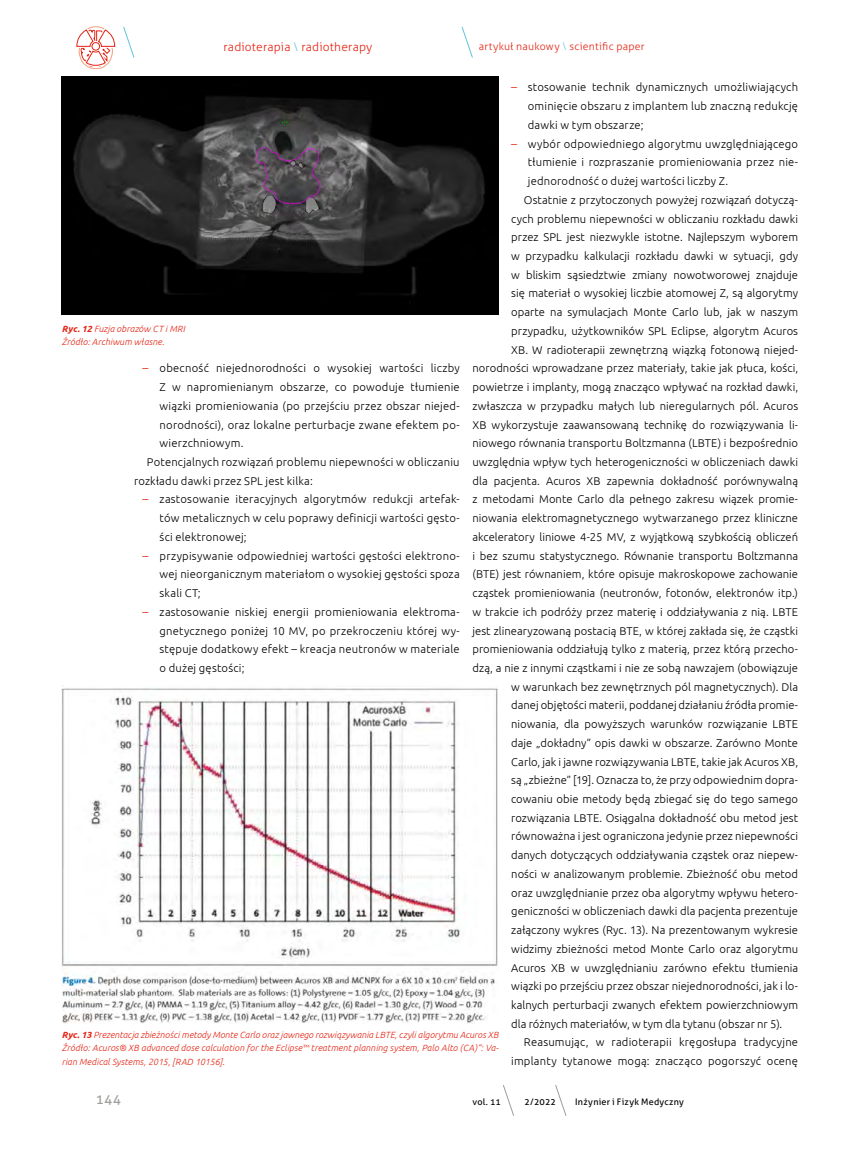
<style>
.page{position:relative;width:862px;height:1149px;background:#fff}
.page>*{position:absolute;margin:0;border:0;box-sizing:border-box;transform-origin:0 0}
.t1{font:13.5px "Aller";color:#9d9d9c}
.t2{font:300 12px "Aller";letter-spacing:.015em;color:#e42313}
.t3{font:300 11.25px/18.8px "Ubuntu";letter-spacing:.005em;color:#000;text-align:justify}
.t4{font:300 10.5px "Aller";letter-spacing:.025em;color:#e42313}
.t5{font:italic 300 9px/13.5px "Ubuntu";letter-spacing:.015em;color:#e42313}
.t6{font:9px "Aller";letter-spacing:.025em;color:#000}
.s1{color:#61c3d9}
.s2{font-size:12px;color:#e42313}
.s3{font-weight:700}
</style>
<div class="page">
<svg style="left:461px;top:26px;width:12px;height:32px"></svg>
<svg style="left:555px;top:1085px;width:11px;height:30px"></svg>
<svg style="left:503px;top:1085px;width:10px;height:30px"></svg>
<svg style="left:76px;top:26px;width:59px;height:43px"></svg>
<div style="left:92px;top:43px;width:7px;height:7px;background:#fff;border-radius:50%"></div>
<div style="left:92px;top:42px;width:8px;height:8px;border:1px solid #e42313;border-radius:50%"></div>
<img style="left:62px;top:77px;width:436px;height:237px">
<img style="left:62px;top:688px;width:436px;height:334px">
<p class="t2" style="left:223px;top:40px;width:150px">radioterapia <span class="s1">\</span> radiotherapy</p>
<p class="t4" style="left:478px;top:40px;width:167px">artykuł naukowy <span class="s1">\</span> scientific paper</p>
<p class="t3" style="left:527px;top:78px;width:272px;text-indent:-17px"><span class="s2">–</span> stosowanie technik dynamicznych umożliwiających ominięcie obszaru z implantem lub znaczną redukcję dawki w tym obszarze;</p>
<p class="t3" style="left:527px;top:134px;width:271px;text-indent:-17px"><span class="s2">–</span> wybór odpowiedniego algorytmu uwzględniającego tłumienie i rozpraszanie promieniowania przez nie&shy;jednorodność o dużej wartości liczby Z.</p>
<p class="t3" style="left:523px;top:190px;width:275px">Ostatnie z przytoczonych powyżej rozwiązań dotyczą-</p>
<p class="t3" style="left:511px;top:209px;width:288px">cych problemu niepewności w obliczaniu rozkładu dawki</p>
<p class="t3" style="left:511px;top:227px;width:288px">przez SPL jest niezwykle istotne. Najlepszym wyborem</p>
<p class="t3" style="left:511px;top:246px;width:288px">w przypadku kalkulacji rozkładu dawki w sytuacji, gdy</p>
<p class="t3" style="left:511px;top:265px;width:288px">w bliskim sąsiedztwie zmiany nowotworowej znajduje</p>
<p class="t3" style="left:511px;top:284px;width:288px">się materiał o wysokiej liczbie atomowej Z, są algorytmy</p>
<p class="t3" style="left:511px;top:302px;width:288px">oparte na symulacjach Monte Carlo lub, jak w naszym</p>
<p class="t3" style="left:511px;top:321px;width:288px">przypadku, użytkowników SPL Eclipse, algorytm Acuros</p>
<p class="t3" style="left:511px;top:340px;width:288px">XB. W radioterapii zewnętrzną wiązką fotonową niejed-</p>
<p class="t3" style="left:472px;top:358px;width:327px">norodności wprowadzane przez materiały, takie jak płuca, kości,</p>
<p class="t3" style="left:472px;top:377px;width:327px">powietrze i implanty, mogą znacząco wpływać na rozkład dawki,</p>
<p class="t3" style="left:472px;top:396px;width:327px">zwłaszcza w przypadku małych lub nieregularnych pól. Acuros</p>
<p class="t3" style="left:472px;top:415px;width:327px">XB wykorzystuje zaawansowaną technikę do rozwiązywania li-</p>
<p class="t3" style="left:472px;top:433px;width:327px">niowego równania transportu Boltzmanna (LBTE) i bezpośrednio</p>
<p class="t3" style="left:472px;top:452px;width:327px">uwzględnia wpływ tych heterogeniczności w obliczeniach dawki</p>
<p class="t3" style="left:472px;top:471px;width:327px">dla pacjenta. Acuros XB zapewnia dokładność porównywalną</p>
<p class="t3" style="left:472px;top:489px;width:327px">z metodami Monte Carlo dla pełnego zakresu wiązek promie-</p>
<p class="t3" style="left:472px;top:508px;width:327px">niowania elektromagnetycznego wytwarzanego przez kliniczne</p>
<p class="t3" style="left:472px;top:527px;width:327px">akceleratory liniowe 4-25 MV, z wyjątkową szybkością obliczeń</p>
<p class="t3" style="left:472px;top:545px;width:327px">i bez szumu statystycznego. Równanie transportu Boltzmanna</p>
<p class="t3" style="left:472px;top:564px;width:327px">(BTE) jest równaniem, które opisuje makroskopowe zachowanie</p>
<p class="t3" style="left:472px;top:583px;width:327px">cząstek promieniowania (neutronów, fotonów, elektronów itp.)</p>
<p class="t3" style="left:472px;top:602px;width:327px">w trakcie ich podróży przez materię i oddziaływania z nią. LBTE</p>
<p class="t3" style="left:472px;top:620px;width:327px">jest zlinearyzowaną postacią BTE, w której zakłada się, że cząstki</p>
<p class="t3" style="left:472px;top:639px;width:327px">promieniowania oddziałują tylko z materią, przez którą przecho-</p>
<p class="t3" style="left:472px;top:658px;width:327px">dzą, a nie z innymi cząstkami i nie ze sobą nawzajem (obowiązuje</p>
<p class="t3" style="left:511px;top:676px;width:288px">w warunkach bez zewnętrznych pól magnetycznych). Dla</p>
<p class="t3" style="left:511px;top:695px;width:288px">danej objętości materii, poddanej działaniu źródła promie-</p>
<p class="t3" style="left:511px;top:714px;width:288px">niowania, dla powyższych warunków rozwiązanie LBTE</p>
<p class="t3" style="left:511px;top:733px;width:288px">daje „dokładny” opis dawki w obszarze. Zarówno Monte</p>
<p class="t3" style="left:511px;top:751px;width:288px">Carlo, jak i jawne rozwiązywania LBTE, takie jak Acuros XB,</p>
<p class="t3" style="left:511px;top:770px;width:288px">są „zbieżne” [19]. Oznacza to, że przy odpowiednim dopra-</p>
<p class="t3" style="left:511px;top:789px;width:288px">cowaniu obie metody będą zbiegać się do tego samego</p>
<p class="t3" style="left:511px;top:807px;width:288px">rozwiązania LBTE. Osiągalna dokładność obu metod jest</p>
<p class="t3" style="left:511px;top:826px;width:288px">równoważna i jest ograniczona jedynie przez niepewności</p>
<p class="t3" style="left:511px;top:845px;width:288px">danych dotyczących oddziaływania cząstek oraz niepew-</p>
<p class="t3" style="left:511px;top:864px;width:288px">ności w analizowanym problemie. Zbieżność obu metod</p>
<p class="t3" style="left:511px;top:882px;width:288px">oraz uwzględnianie przez oba algorytmy wpływu hetero-</p>
<p class="t3" style="left:511px;top:901px;width:288px">geniczności w obliczeniach dawki dla pacjenta prezentuje</p>
<p class="t3" style="left:511px;top:920px;width:288px">załączony wykres (Ryc. 13). Na prezentowanym wykresie</p>
<p class="t3" style="left:511px;top:938px;width:288px">widzimy zbieżności metod Monte Carlo oraz algorytmu</p>
<p class="t3" style="left:511px;top:957px;width:288px">Acuros XB w uwzględnianiu zarówno efektu tłumienia</p>
<p class="t3" style="left:511px;top:976px;width:288px">wiązki po przejściu przez obszar niejednorodności, jak i lo-</p>
<p class="t3" style="left:511px;top:994px;width:288px">kalnych perturbacji zwanych efektem powierzchniowym</p>
<p class="t3" style="left:511px;top:1013px;width:272px">dla różnych materiałów, w tym dla tytanu (obszar nr 5).</p>
<p class="t3" style="left:523px;top:1032px;width:275px">Reasumując, w radioterapii kręgosłupa tradycyjne</p>
<p class="t3" style="left:511px;top:1051px;width:288px">implanty tytanowe mogą: znacząco pogorszyć ocenę</p>
<p class="t5" style="left:62px;top:321px;width:125px"><span class="s3">Ryc. 12</span> Fuzja obrazów CT i MRI<br>Źródło: Archiwum własne.</p>
<p class="t3" style="left:142px;top:358px;width:318px"><span class="s2">–</span> obecność niejednorodności o wysokiej wartości liczby</p>
<p class="t3" style="left:159px;top:377px;width:301px">Z w napromienianym obszarze, co powoduje tłumienie</p>
<p class="t3" style="left:159px;top:396px;width:301px">wiązki promieniowania (po przejściu przez obszar niejed-</p>
<p class="t3" style="left:159px;top:415px;width:301px">norodności), oraz lokalne perturbacje zwane efektem po-</p>
<p class="t3" style="left:159px;top:433px;width:85px">wierzchniowym.</p>
<p class="t3" style="left:147px;top:452px;width:314px">Potencjalnych rozwiązań problemu niepewności w obliczaniu</p>
<p class="t3" style="left:134px;top:471px;width:180px">rozkładu dawki przez SPL jest kilka:</p>
<p class="t3" style="left:159px;top:489px;width:301px;text-indent:-17px"><span class="s2">–</span> zastosowanie iteracyjnych algorytmów redukcji artefak&shy;tów metalicznych w celu poprawy definicji wartości gęsto&shy;ści elektronowej;</p>
<p class="t3" style="left:159px;top:545px;width:301px;text-indent:-17px"><span class="s2">–</span> przypisywanie odpowiedniej wartości gęstości elektrono&shy;wej nieorganicznym materiałom o wysokiej gęstości spoza skali CT;</p>
<p class="t3" style="left:159px;top:602px;width:301px;text-indent:-17px"><span class="s2">–</span> zastosowanie niskiej energii promieniowania elektroma&shy;gnetycznego poniżej 10 MV, po przekroczeniu której wy&shy;stępuje dodatkowy efekt – kreacja neutronów w materiale o dużej gęstości;</p>
<p class="t5" style="left:62px;top:1027px;width:438px;text-align:justify"><span class="s3">Ryc. 13</span> Prezentacja zbieżności metody Monte Carlo oraz jawnego rozwiązywania LBTE, czyli algorytmu Acuros XB Źródło: Acuros® XB advanced dose calculation for the Eclipse™ treatment planning system, Palo Alto (CA)”: Va&shy;rian Medical Systems, 2015, [RAD 10156].</p>
<p class="t1" style="left:96px;top:1090px;width:27px">144</p>
<p class="t6" style="left:472px;top:1095px;width:30px">vol. 11</p>
<p class="t6" style="left:524px;top:1095px;width:33px">2/2022</p>
<p class="t6" style="left:575px;top:1095px;width:110px">Inżynier i Fizyk Medyczny</p>
</div>
